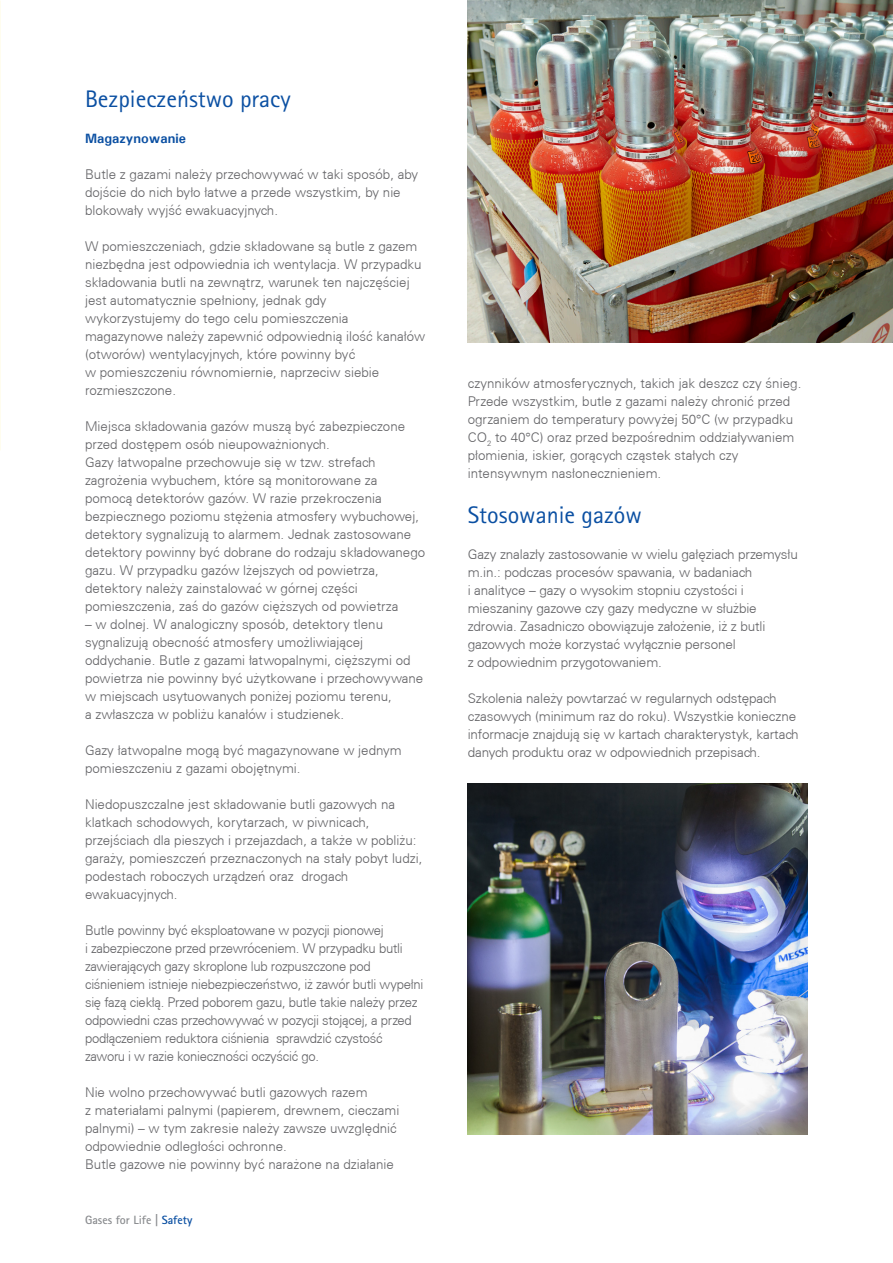
<style>
.page{position:relative;width:893px;height:1263px;background:#fff}
.page>*{position:absolute;margin:0;border:0;box-sizing:border-box;transform-origin:0 0}
.tytul_niebieski_01{font:24px "Rotis Sans Serif W1 G";color:#0a4fa2}
.TEXT_-_OK{font:300 13.5px/18px "Univers CE";color:#636366}
.TEXT_-_OK-2{font:300 13.5px/18px "Univers CE";letter-spacing:-.02em;color:#636366}
.tytul_niebieski_02{font:700 13.5px "Univers";color:#0a4fa2}
.t1{font:700 12px "Rotis Sans Serif W1 G";color:#8a8c8f}
.s1{color:#0a4fa2}
</style>
<div class="page">
<img style="left:0;top:0;width:1px;height:450px">
<img style="left:468px;top:0;width:425px;height:342px">
<img style="left:468px;top:784px;width:340px;height:350px">
<p class="tytul_niebieski_01" style="left:85px;top:85px;width:207px">Bezpieczeństwo pracy</p>
<p class="tytul_niebieski_02" style="left:85px;top:130px;width:102px">Magazynowanie</p>
<p class="TEXT_-_OK" style="left:85px;top:166px;width:335px">Butle z gazami należy przechowywać w taki sposób, aby dojście do nich było łatwe a przede wszystkim, by nie blokowały wyjść ewakuacyjnych.</p>
<p class="TEXT_-_OK" style="left:85px;top:238px;width:342px">W pomieszczeniach, gdzie składowane są butle z gazem niezbędna jest odpowiednia ich wentylacja. W przypadku składowania butli na zewnątrz, warunek ten najczęściej jest automatycznie spełniony, jednak gdy wykorzystujemy do tego celu pomieszczenia magazynowe należy zapewnić odpowiednią ilość kanałów (otworów) wentylacyjnych, które powinny być<br>w pomieszczeniu równomiernie, naprzeciw siebie rozmieszczone.</p>
<p class="TEXT_-_OK" style="left:85px;top:418px;width:322px">Miejsca składowania gazów muszą być zabezpieczone przed dostępem osób nieupoważnionych.</p>
<p class="TEXT_-_OK" style="left:85px;top:454px;width:342px">Gazy łatwopalne przechowuje się w tzw. strefach zagrożenia wybuchem, które są monitorowane za pomocą detektorów gazów. W razie przekroczenia bezpiecznego poziomu stężenia atmosfery wybuchowej, detektory sygnalizują to alarmem. Jednak zastosowane detektory powinny być dobrane do rodzaju składowanego gazu. W przypadku gazów lżejszych od powietrza, detektory należy zainstalować w górnej części pomieszczenia, zaś do gazów cięższych od powietrza</p>
<p class="TEXT_-_OK" style="left:85px;top:616px;width:340px">– w dolnej. W analogiczny sposób, detektory tlenu sygnalizują obecność atmosfery umożliwiającej oddychanie. Butle z gazami łatwopalnymi, cięższymi od powietrza nie powinny być użytkowane i przechowywane w miejscach usytuowanych poniżej poziomu terenu,<br>a zwłaszcza w pobliżu kanałów i studzienek.</p>
<p class="TEXT_-_OK" style="left:85px;top:742px;width:318px">Gazy łatwopalne mogą być magazynowane w jednym pomieszczeniu z gazami obojętnymi.</p>
<p class="TEXT_-_OK" style="left:85px;top:796px;width:339px">Niedopuszczalne jest składowanie butli gazowych na klatkach schodowych, korytarzach, w piwnicach, przejściach dla pieszych i przejazdach, a także w pobliżu: garaży, pomieszczeń przeznaczonych na stały pobyt ludzi, podestach roboczych urządzeń oraz drogach ewakuacyjnych.</p>
<p class="TEXT_-_OK-2" style="left:85px;top:922px;width:340px">Butle powinny być eksploatowane w pozycji pionowej<br>i zabezpieczone przed przewróceniem. W przypadku butli zawierających gazy skroplone lub rozpuszczone pod ciśnieniem istnieje niebezpieczeństwo, iż zawór butli wypełni się fazą ciekłą. Przed poborem gazu, butle takie należy przez odpowiedni czas przechowywać w pozycji stojącej, a przed podłączeniem reduktora ciśnienia sprawdzić czystość zaworu i w razie konieczności oczyścić go.</p>
<p class="TEXT_-_OK" style="left:85px;top:1084px;width:316px">Nie wolno przechowywać butli gazowych razem<br>z materiałami palnymi (papierem, drewnem, cieczami palnymi) – w tym zakresie należy zawsze uwzględnić</p>
<p class="TEXT_-_OK" style="left:85px;top:1138px;width:203px">odpowiednie odległości ochronne.</p>
<p class="TEXT_-_OK" style="left:85px;top:1156px;width:310px">Butle gazowe nie powinny być narażone na działanie</p>
<p class="t1" style="left:85px;top:1212px;width:109px">Gases for Life | <span class="s1">Safety</span></p>
<p class="TEXT_-_OK" style="left:468px;top:374px;width:335px">czynników atmosferycznych, takich jak deszcz czy śnieg.<br>Przede wszystkim, butle z gazami należy chronić przed ogrzaniem do temperatury powyżej 50°C (w przypadku CO<sub>2</sub> to 40°C) oraz przed bezpośrednim oddziaływaniem płomienia, iskier, gorących cząstek stałych czy intensywnym nasłonecznieniem.</p>
<p class="tytul_niebieski_01" style="left:468px;top:500px;width:176px">Stosowanie gazów</p>
<p class="TEXT_-_OK" style="left:468px;top:545px;width:332px">Gazy znalazły zastosowanie w wielu gałęziach przemysłu m.in.: podczas procesów spawania, w badaniach<br>i analityce – gazy o wysokim stopniu czystości i mieszaniny gazowe czy gazy medyczne w służbie zdrowia. Zasadniczo obowiązuje założenie, iż z butli gazowych może korzystać wyłącznie personel<br>z odpowiednim przygotowaniem.</p>
<p class="TEXT_-_OK" style="left:468px;top:689px;width:332px">Szkolenia należy powtarzać w regularnych odstępach czasowych (minimum raz do roku). Wszystkie konieczne informacje znajdują się w kartach charakterystyk, kartach danych produktu oraz w odpowiednich przepisach.</p>
</div>
